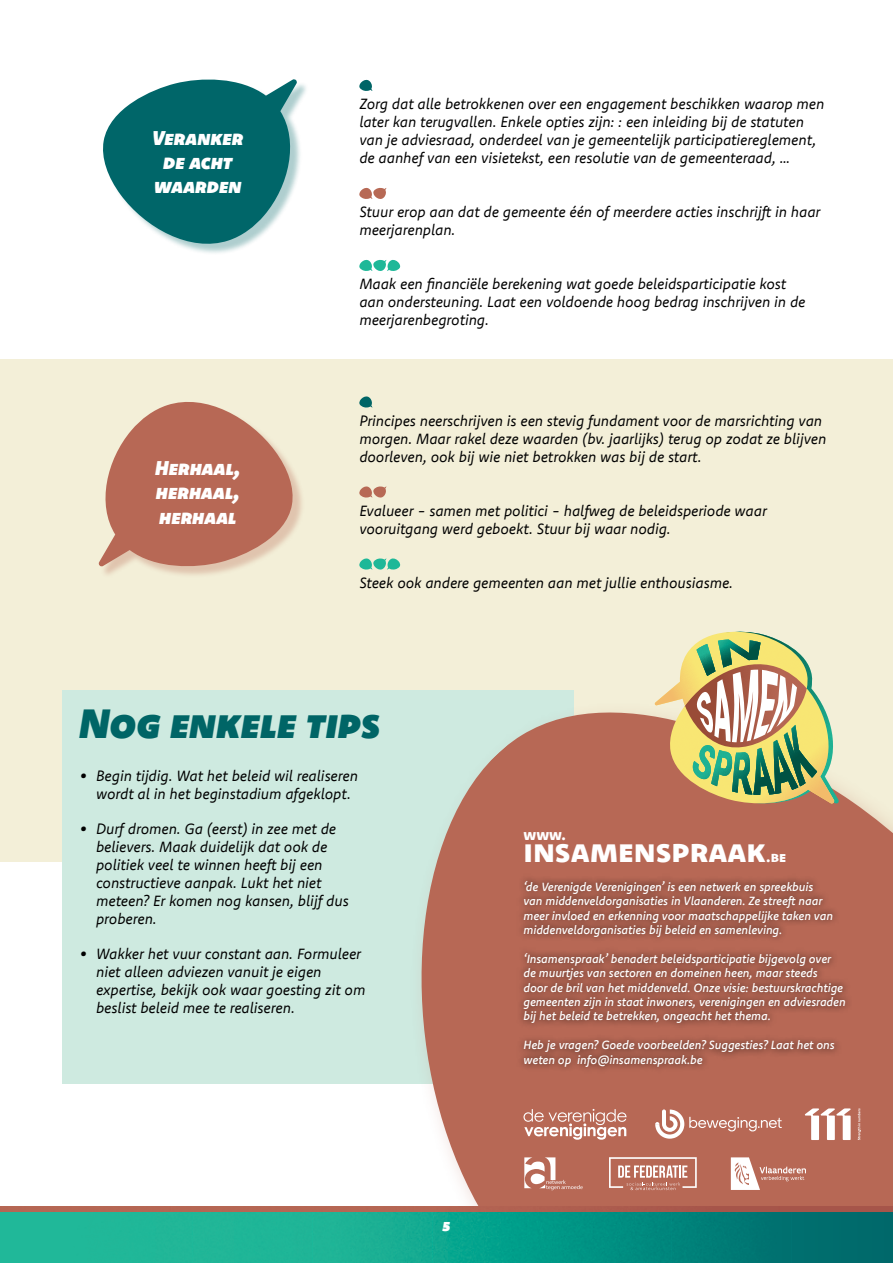
<style>
.page{position:relative;width:893px;height:1263px;background:#fff}
.page>*{position:absolute;margin:0;border:0;box-sizing:border-box;transform-origin:0 0}
.t1{font:41.55px "Komet Black SC Italic";color:#006566}
.t2{font:32.25px "Komet Heavy SC";color:#fff}
.t3{font:20.25px/24.3px "Komet Black SC Italic";color:#fff;text-align:center}
.t4{font:16.5px "Komet Black SC Italic";color:#fff}
.t5{font:italic 15px/18px "Komet";letter-spacing:-.01em;color:#000}
.t6{font:14.55px "Komet Heavy SC";color:#fff}
.t7{font:italic 500 12px/14.4px "Komet";letter-spacing:-.01em;color:#fff}
.s1{font-size:14.55px}
</style>
<div class="page">
<div style="left:0;top:359px;width:893px;height:503px;background:#f3efd8"></div>
<div style="left:62px;top:690px;width:512px;height:394px;background:#ceeae0"></div>
<svg style="left:421px;top:703px;width:472px;height:503px;fill:#b76855"></svg>
<img style="left:0;top:1206px;width:893px;height:6px">
<img style="left:0;top:1212px;width:893px;height:51px">
<svg style="left:655px;top:631px;width:184px;height:173px"></svg>
<div style="left:516px;top:873px;width:337px;height:201px;background:#000;opacity:.75"></div>
<div style="left:517px;top:1102px;width:271px;height:45px;background:#b76955"></div>
<svg style="left:655px;top:1109px;width:127px;height:30px"></svg>
<svg style="left:523px;top:1109px;width:103px;height:31px"></svg>
<div style="left:798px;top:1101px;width:69px;height:46px;background:#b76955"></div>
<svg style="left:858px;top:1108px;width:3px;height:32px"></svg>
<svg style="left:805px;top:1108px;width:46px;height:32px"></svg>
<div style="left:517px;top:1150px;width:296px;height:47px;background:#b76955"></div>
<svg style="left:524px;top:1157px;width:59px;height:33px"></svg>
<svg style="left:731px;top:1157px;width:75px;height:33px"></svg>
<svg style="left:609px;top:1157px;width:88px;height:33px"></svg>
<div style="left:105px;top:81px;width:203px;height:175px;background:#006566;opacity:.32"></div>
<svg style="left:103px;top:79px;width:194px;height:165px"></svg>
<svg style="left:359px;top:79px;width:14px;height:12px"></svg>
<svg style="left:359px;top:187px;width:28px;height:12px"></svg>
<svg style="left:359px;top:259px;width:41px;height:12px"></svg>
<svg style="left:359px;top:396px;width:14px;height:12px"></svg>
<svg style="left:359px;top:486px;width:28px;height:12px"></svg>
<svg style="left:359px;top:558px;width:41px;height:12px"></svg>
<div style="left:101px;top:404px;width:203px;height:174px;background:#b76955;opacity:.32"></div>
<svg style="left:99px;top:402px;width:194px;height:164px"></svg>
<h3 class="t3" style="left:152px;top:125px;width:93px">Veranker de acht waarden</h3>
<h3 class="t3" style="left:155px;top:455px;width:87px;text-align:justify">Herhaal, herhaal, herhaal</h3>
<p class="t5" style="left:359px;top:94px;width:467px">Zorg dat alle betrokkenen over een engagement beschikken waarop men later kan terugvallen. Enkele opties zijn: : een inleiding bij de statuten van je adviesraad, onderdeel van je gemeentelijk participatiereglement, de aanhef van een visietekst, een resolutie van de gemeenteraad, …</p>
<p class="t5" style="left:359px;top:202px;width:463px">Stuur erop aan dat de gemeente één of meerdere acties inschrijft in haar meerjarenplan.</p>
<p class="t5" style="left:359px;top:274px;width:448px">Maak een financiële berekening wat goede beleidsparticipatie kost aan ondersteuning. Laat een voldoende hoog bedrag inschrijven in de meerjarenbegroting.</p>
<p class="t5" style="left:359px;top:411px;width:469px">Principes neerschrijven is een stevig fundament voor de marsrichting van morgen. Maar rakel deze waarden (bv. jaarlijks) terug op zodat ze blijven doorleven, ook bij wie niet betrokken was bij de start.</p>
<p class="t5" style="left:359px;top:501px;width:409px">Evalueer - samen met politici - halfweg de beleidsperiode waar vooruitgang werd geboekt. Stuur bij waar nodig.</p>
<p class="t5" style="left:359px;top:573px;width:375px">Steek ook andere gemeenten aan met jullie enthousiasme.</p>
<h1 class="t1" style="left:79px;top:697px;width:303px">Nog enkele tips</h1>
<p class="t5" style="left:96px;top:766px;width:264px;text-indent:-17px">• Begin tijdig. Wat het beleid wil realiseren wordt al in het beginstadium afgeklopt.</p>
<p class="t5" style="left:96px;top:819px;width:254px;text-indent:-17px">• Durf dromen. Ga (eerst) in zee met de believers. Maak duidelijk dat ook de politiek veel te winnen heeft bij een constructieve aanpak. Lukt het niet meteen? Er komen nog kansen, blijf dus proberen.</p>
<p class="t5" style="left:96px;top:944px;width:271px;text-indent:-17px">• Wakker het vuur constant aan. Formuleer niet alleen adviezen vanuit je eigen expertise, bekijk ook waar goesting zit om beslist beleid mee te realiseren.</p>
<p class="t4" style="left:442px;top:1214px;width:9px">5</p>
<p class="t6" style="left:523px;top:826px;width:44px">www.</p>
<h2 class="t2" style="left:523px;top:830px;width:264px">insamenspraak<span class="s1">.be</span></h2>
<p class="t7" style="left:523px;top:879px;width:311px">‘de Verenigde Verenigingen’ is een netwerk en spreekbuis van middenveldorganisaties in Vlaanderen. Ze streeft naar meer invloed en erkenning voor maatschappelijke taken van middenveldorganisaties bij beleid en samenleving.</p>
<p class="t7" style="left:523px;top:951px;width:324px">‘Insamenspraak’ benadert beleidsparticipatie bijgevolg over de muurtjes van sectoren en domeinen heen, maar steeds<br>door de bril van het middenveld. Onze visie: bestuurskrachtige gemeenten zijn in staat inwoners, verenigingen en adviesraden bij het beleid te betrekken, ongeacht het thema.</p>
<p class="t7" style="left:523px;top:1037px;width:313px">Heb je vragen? Goede voorbeelden? Suggesties? Laat het ons weten op info@insamenspraak.be</p>
</div>
